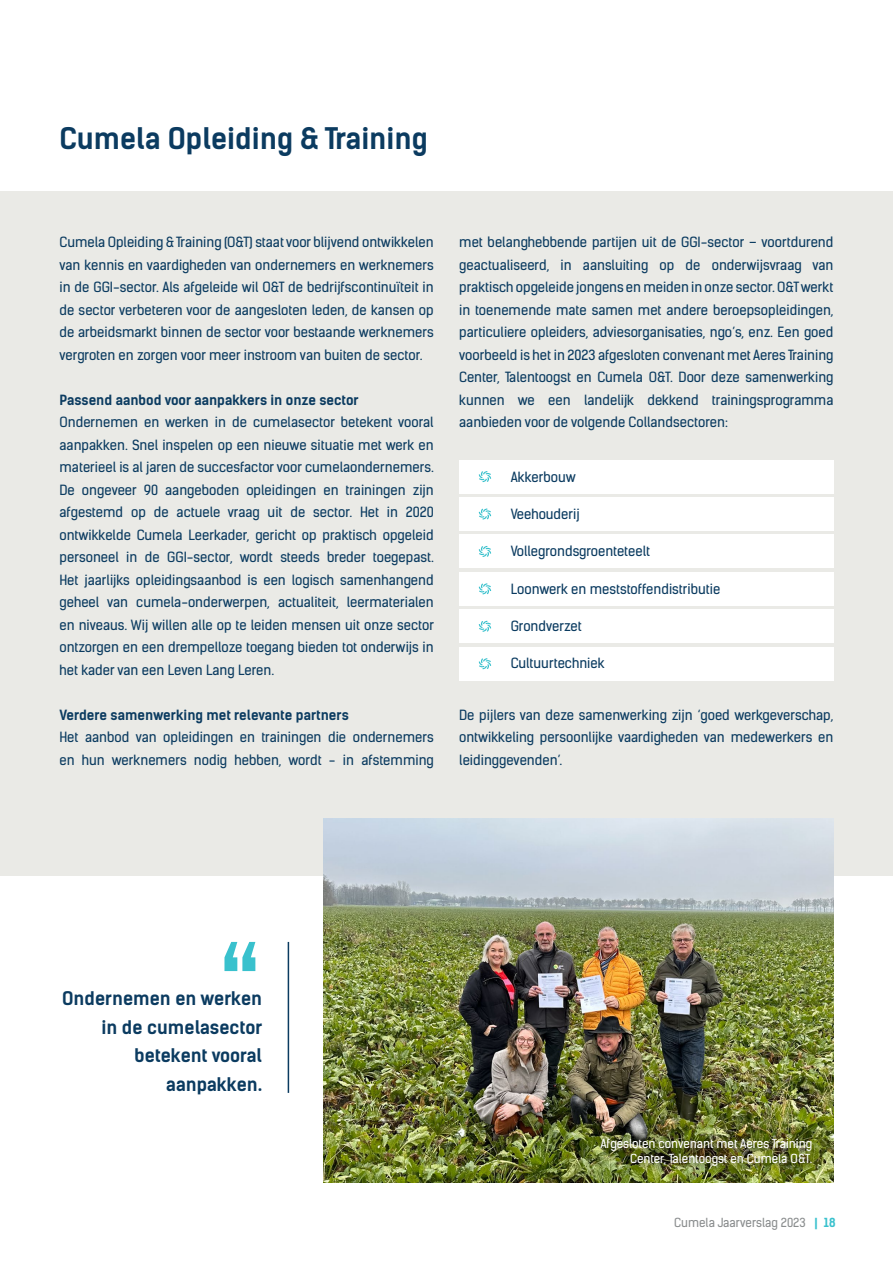
<style>
.page{position:relative;width:893px;height:1263px;background:#fff}
.page>*{position:absolute;margin:0;border:0;box-sizing:border-box;transform-origin:0 0}
.t1{font:700 28.5px "Kelson Sans";color:#0b3b60}
.t2{font:700 18px/28.5px "Kelson Sans";color:#0b3b60;text-align:right}
.t3{font:13.5px/22.5px "Kelson Sans";color:#0b3b60;text-align:justify}
.t4{font:700 13.5px "Kelson Sans";color:#0b3b60}
.t5{font:12px/14.4px "Kelson Sans";color:#fff;text-align:right}
.t6{font:12px "Kelson Sans";color:#8b8e8f}
.s1{font-weight:700;color:#39c1cd}
</style>
<div class="page">
<div style="left:0;top:191px;width:893px;height:685px;background:#eaeae6"></div>
<img style="left:323px;top:819px;width:510px;height:363px">
<hr style="left:288px;top:942px;width:1px;height:151px;background:#0b3b60">
<svg style="left:224px;top:942px;width:31px;height:29px"></svg>
<div style="left:459px;top:460px;width:374px;height:33px;background:#fff"></div>
<div style="left:459px;top:535px;width:374px;height:33px;background:#fff"></div>
<div style="left:459px;top:610px;width:374px;height:33px;background:#fff"></div>
<div style="left:459px;top:497px;width:374px;height:34px;background:#fff"></div>
<div style="left:459px;top:572px;width:374px;height:33px;background:#fff"></div>
<div style="left:459px;top:647px;width:374px;height:33px;background:#fff"></div>
<div style="left:596px;top:1134px;width:227px;height:42px;background:#000;opacity:.75"></div>
<svg style="left:479px;top:621px;width:12px;height:11px"></svg>
<svg style="left:479px;top:583px;width:12px;height:11px"></svg>
<svg style="left:479px;top:546px;width:12px;height:11px"></svg>
<svg style="left:479px;top:508px;width:12px;height:11px"></svg>
<svg style="left:479px;top:471px;width:12px;height:11px"></svg>
<svg style="left:479px;top:658px;width:12px;height:11px"></svg>
<h1 class="t1" style="left:60px;top:120px;width:369px">Cumela Opleiding &amp; Training</h1>
<p class="t3" style="left:60px;top:231px;width:376px">Cumela Opleiding &amp; Training (O&amp;T) staat voor blijvend ontwikkelen van kennis en vaardigheden van ondernemers en werknemers in de GGI-sector. Als afgeleide wil O&amp;T de bedrijfscontinuïteit in de sector verbeteren voor de aangesloten leden, de kansen op de arbeidsmarkt binnen de sector voor bestaande werknemers vergroten en zorgen voor meer instroom van buiten de sector.</p>
<p class="t4" style="left:60px;top:391px;width:301px">Passend aanbod voor aanpakkers in onze sector</p>
<p class="t3" style="left:60px;top:411px;width:376px">Ondernemen en werken in de cumelasector betekent vooral aanpakken. Snel inspelen op een nieuwe situatie met werk en materieel is al jaren de succesfactor voor cumelaondernemers.<br>De ongeveer 90 aangeboden opleidingen en trainingen zijn afgestemd op de actuele vraag uit de sector. Het in 2020 ontwikkelde Cumela Leerkader, gericht op praktisch opgeleid personeel in de GGI-sector, wordt steeds breder toegepast.<br>Het jaarlijks opleidingsaanbod is een logisch samenhangend geheel van cumela-onderwerpen, actualiteit, leermaterialen en niveaus. Wij willen alle op te leiden mensen uit onze sector ontzorgen en een drempelloze toegang bieden tot onderwijs in het kader van een Leven Lang Leren.</p>
<p class="t4" style="left:60px;top:706px;width:291px">Verdere samenwerking met relevante partners</p>
<p class="t3" style="left:60px;top:726px;width:376px">Het aanbod van opleidingen en trainingen die ondernemers en hun werknemers nodig hebben, wordt - in afstemming</p>
<p class="t3" style="left:459px;top:231px;width:376px">met belanghebbende partijen uit de GGI-sector – voortdurend geactualiseerd, in aansluiting op de onderwijsvraag van praktisch opgeleide jongens en meiden in onze sector. O&amp;T werkt in toenemende mate samen met andere beroepsopleidingen, particuliere opleiders, adviesorganisaties, ngo’s, enz. Een goed voorbeeld is het in 2023 afgesloten convenant met Aeres Training Center, Talentoogst en Cumela O&amp;T. Door deze samenwerking kunnen we een landelijk dekkend trainingsprogramma aanbieden voor de volgende Collandsectoren:</p>
<p class="t3" style="left:484px;top:466px;width:93px">• Akkerbouw</p>
<p class="t3" style="left:484px;top:503px;width:98px">• Veehouderij</p>
<p class="t3" style="left:484px;top:540px;width:168px">• Vollegrondsgroenteteelt</p>
<p class="t3" style="left:484px;top:577px;width:238px">• Loonwerk en meststoffendistributie</p>
<p class="t3" style="left:484px;top:614px;width:100px">• Grondverzet</p>
<p class="t3" style="left:484px;top:652px;width:122px">• Cultuurtechniek</p>
<p class="t3" style="left:459px;top:703px;width:376px">De pijlers van deze samenwerking zijn ‘goed werkgeverschap, ontwikkeling persoonlijke vaardigheden van medewerkers en leidinggevenden’.</p>
<h2 class="t2" style="left:62px;top:984px;width:202px">Ondernemen en werken in de cumelasector betekent vooral aanpakken.</h2>
<p class="t5" style="left:600px;top:1137px;width:213px">Afgesloten convenant met Aeres Training<br>Center, Talentoogst en Cumela O&amp;T.</p>
<p class="t6" style="left:674px;top:1215px;width:163px">Cumela Jaarverslag 2023 <span class="s1">| 18</span></p>
</div>
